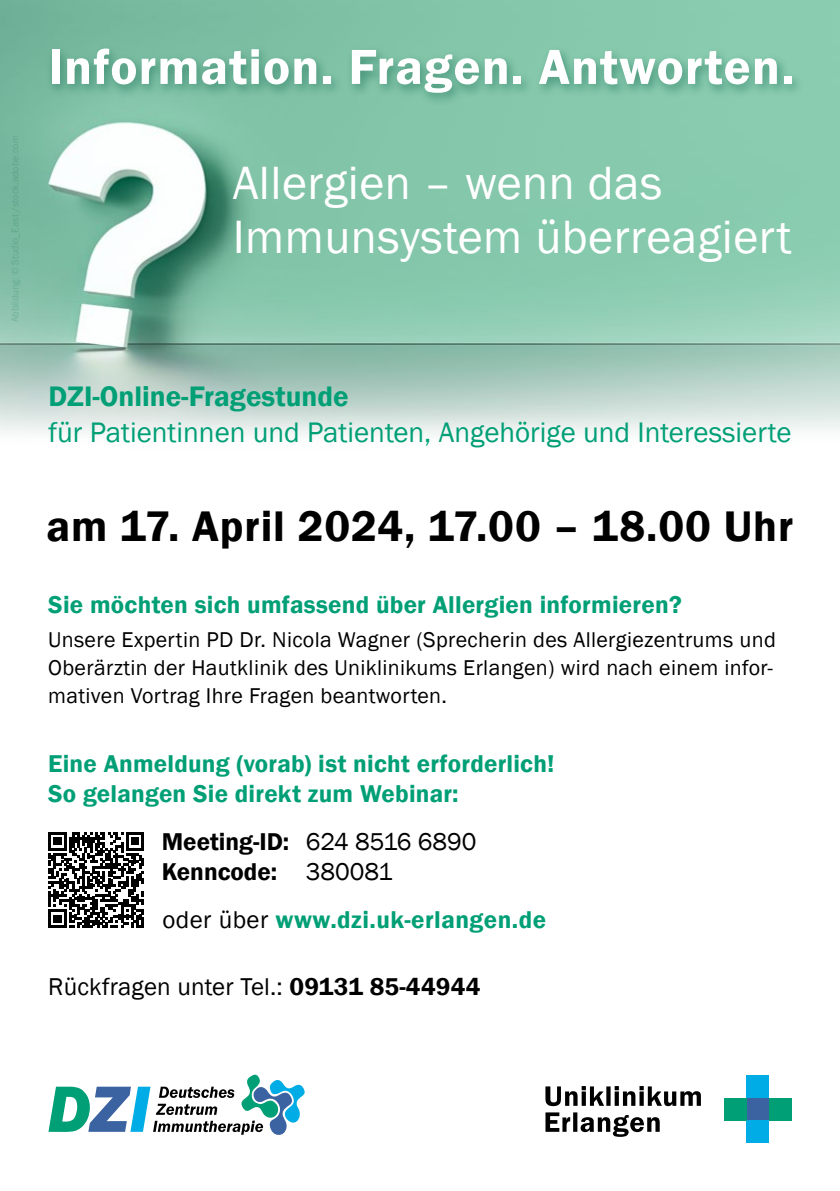
<style>
.page{position:relative;width:840px;height:1191px;background:#fff}
.page>*{position:absolute;margin:0;border:0;box-sizing:border-box;transform-origin:0 0}
.t1{font:600 51px "Franklin Gothic";letter-spacing:.02em;color:#fff}
.t2{font:48px/54px "Franklin Gothic";letter-spacing:.01em;color:#fff}
.t3{font:600 44px "Franklin Gothic";letter-spacing:.02em;color:#000}
.t4{font:29px "Franklin Gothic";color:#009f76}
.t5{font:600 29px "Franklin Gothic";color:#009f76}
.t6{font:600 25px/30px "Franklin Gothic";letter-spacing:.01em;color:#009f76}
.t7{font:600 25px/30px "Franklin Gothic";color:#000}
.t8{font:25px "Franklin Gothic";letter-spacing:.005em;color:#000}
.t9{font:22px/28px "Franklin Gothic";letter-spacing:.015em;color:#000}
.s1{font-weight:400}
.s2{font-weight:400;color:#000}
.s3{font-weight:600}
</style>
<div class="page">
<img style="left:0;top:0;width:839px;height:434px">
<svg style="left:48px;top:1074px;width:256px;height:61px"></svg>
<div style="left:746px;top:1097px;width:22px;height:23px;background:#3c63a1"></div>
<div style="left:746px;top:1120px;width:22px;height:23px;background:#00ace5"></div>
<div style="left:746px;top:1075px;width:22px;height:22px;background:#00ace5"></div>
<div style="left:768px;top:1097px;width:23px;height:23px;background:#009f76"></div>
<div style="left:723px;top:1097px;width:23px;height:23px;background:#009f76"></div>
<svg style="left:545px;top:1086px;width:155px;height:20px"></svg>
<svg style="left:545px;top:1112px;width:114px;height:24px"></svg>
<svg style="left:48px;top:832px;width:96px;height:95px"></svg>
<div style="left:45px;top:45px;width:758px;height:62px;background:#005e44;opacity:.45"></div>
<h1 class="t1" style="left:48px;top:35px;width:747px">Information. Fragen. Antworten.</h1>
<h2 class="t2" style="left:232px;top:157px;width:560px">Allergien – wenn das<br>Immunsystem überreagiert</h2>
<h3 class="t5" style="left:48px;top:378px;width:301px">DZI-Online-Fragestunde</h3>
<h3 class="t4" style="left:48px;top:414px;width:744px">für Patientinnen und Patienten, Angehörige und Interessierte</h3>
<h3 class="t3" style="left:46px;top:499px;width:747px">am 17. April 2024, 17.00 – 18.00 Uhr</h3>
<p class="t6" style="left:48px;top:590px;width:634px">Sie möchten sich umfassend über Allergien informieren?</p>
<p class="t9" style="left:48px;top:626px;width:728px">Unsere Expertin PD Dr. Nicola Wagner (Sprecherin des Allergiezentrums und<br>Oberärztin der Hautklinik des Uniklinikums Erlangen) wird nach einem infor&shy;mativen Vortrag Ihre Fragen beantworten.</p>
<p class="t6" style="left:48px;top:748px;width:507px">Eine Anmeldung (vorab) ist nicht erforderlich!<br>So gelangen Sie direkt zum Webinar:</p>
<p class="t7" style="left:162px;top:826px;width:316px">Meeting-ID: <span class="s1">624 8516 6890<br></span>Kenncode: <span class="s1">380081</span></p>
<p class="t6" style="left:162px;top:905px;width:385px"><span class="s2">oder über</span> www.dzi.uk-erlangen.de</p>
<p class="t8" style="left:48px;top:971px;width:433px">Rückfragen unter Tel.: <span class="s3">09131 85-44944</span></p>
</div>
